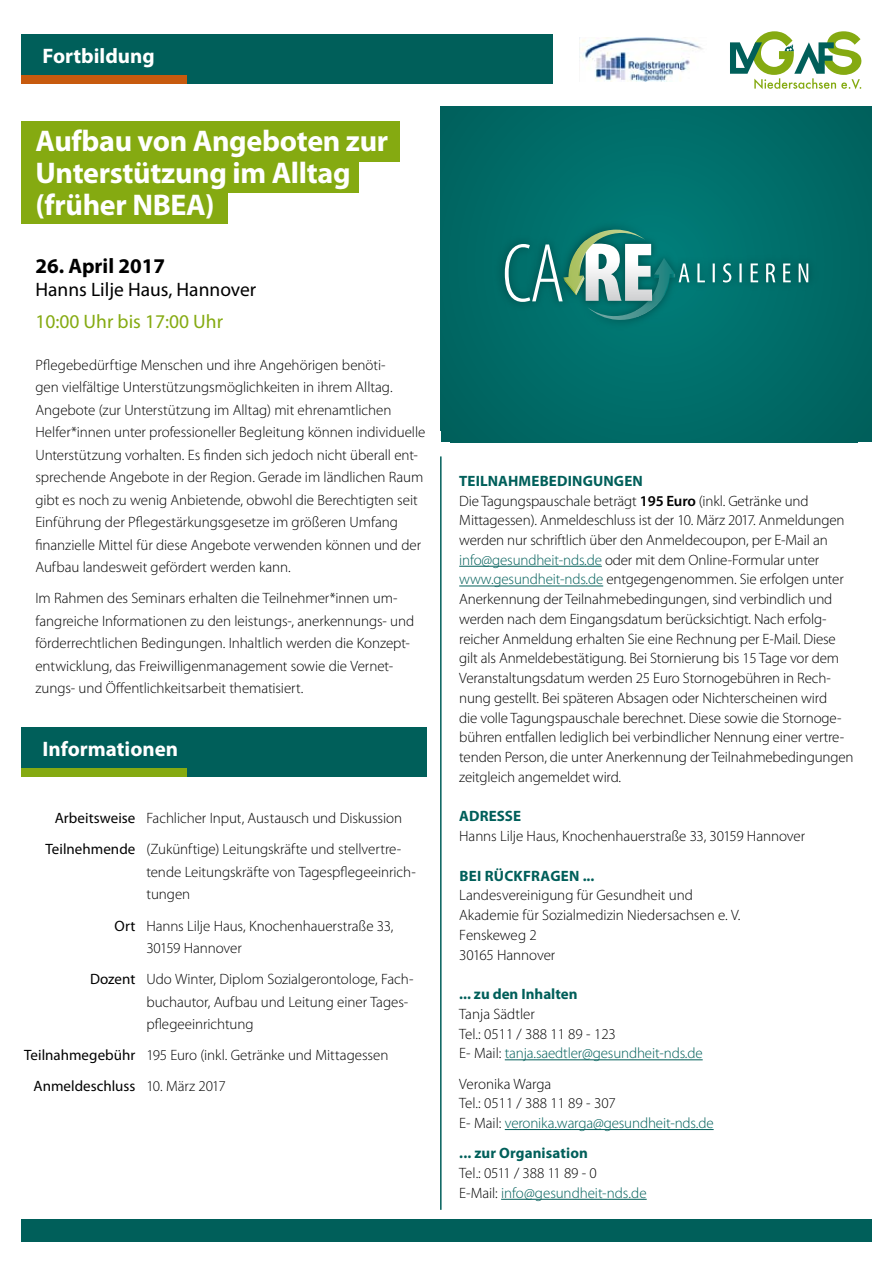
<style>
.page{position:relative;width:893px;height:1263px;background:#fff}
.page>*{position:absolute;margin:0;border:0;box-sizing:border-box;transform-origin:0 0}
.t1{font:700 30px/31.5px "Myriad Pro";letter-spacing:-.01em;color:#fff}
.t2{font:700 21px "Myriad Pro";color:#fff}
.t3{font:700 21px "Myriad Pro";color:#000}
.t4{font:19.5px "Myriad Pro";color:#000}
.t5{font:19.5px "Myriad Pro";color:#85aa11}
.t6{font:300 15px/19.8px "Myriad Pro";letter-spacing:-.005em;color:#000}
.t7{font:15px/31px "Myriad Pro";color:#000;text-align:right}
.t8{font:700 15px "Myriad Pro";letter-spacing:.01em;color:#005f5a}
.s1{font-weight:700;color:#005f5a}
.s2{font-weight:600}
.s3{color:#005f5a}
</style>
<div class="page">
<div style="left:21px;top:187px;width:207px;height:37px;background:#85aa11"></div>
<div style="left:21px;top:34px;width:532px;height:49px;background:#005f5a"></div>
<img style="left:579px;top:37px;width:124px;height:45px">
<div style="left:21px;top:156px;width:338px;height:37px;background:#85aa11"></div>
<div style="left:21px;top:121px;width:379px;height:41px;background:#85aa11"></div>
<svg style="left:730px;top:31px;width:131px;height:58px"></svg>
<hr style="left:440px;top:456px;width:2px;height:754px;background:#005f5a">
<hr style="left:459px;top:566px;width:143px;height:1px;background:#005f5a">
<hr style="left:459px;top:586px;width:144px;height:1px;background:#005f5a">
<hr style="left:505px;top:1059px;width:198px;height:1px;background:#005f5a">
<hr style="left:505px;top:1129px;width:209px;height:1px;background:#005f5a">
<hr style="left:501px;top:1199px;width:146px;height:1px;background:#005f5a">
<div style="left:21px;top:75px;width:166px;height:9px;background:#c75a0e"></div>
<div style="left:21px;top:727px;width:406px;height:50px;background:#005f5a"></div>
<div style="left:21px;top:768px;width:166px;height:9px;background:#85aa11"></div>
<div style="left:21px;top:1219px;width:851px;height:23px;background:#005f5a"></div>
<div style="left:441px;top:106px;width:431px;height:336px;background:#006b67"></div>
<div style="left:495px;top:218px;width:324px;height:113px;background:#00716d"></div>
<svg style="left:505px;top:230px;width:303px;height:90px"></svg>
<h2 class="t2" style="left:43px;top:42px;width:114px">Fortbildung</h2>
<h1 class="t1" style="left:35px;top:125px;width:354px">Aufbau von Angeboten zur<br>Unterstützung im Alltag (früher NBEA)</h1>
<h2 class="t3" style="left:35px;top:252px;width:131px">26. April 2017</h2>
<h3 class="t4" style="left:35px;top:277px;width:222px">Hanns Lilje Haus, Hannover</h3>
<h3 class="t5" style="left:35px;top:310px;width:189px">10:00 Uhr bis 17:00 Uhr</h3>
<p class="t6" style="left:35px;top:353px;width:391px;line-height:22.5px">Pflegebedürftige Menschen und ihre Angehörigen benöti-<br>gen vielfältige Unterstützungsmöglichkeiten in ihrem Alltag.<br>Angebote (zur Unterstützung im Alltag) mit ehrenamtlichen Helfer*innen unter professioneller Begleitung können individuelle Unterstützung vorhalten. Es finden sich jedoch nicht überall ent&shy;sprechende Angebote in der Region. Gerade im ländlichen Raum gibt es noch zu wenig Anbietende, obwohl die Berechtigten seit Einführung der Pflegestärkungsgesetze im größeren Umfang finanzielle Mittel für diese Angebote verwenden können und der Aufbau landesweit gefördert werden kann.</p>
<p class="t6" style="left:35px;top:587px;width:380px;line-height:22.5px">Im Rahmen des Seminars erhalten die Teilnehmer*innen um&shy;fangreiche Informationen zu den leistungs-, anerkennungs- und förderrechtlichen Bedingungen. Inhaltlich werden die Konzept&shy;entwicklung, das Freiwilligenmanagement sowie die Vernet&shy;zungs- und Öffentlichkeitsarbeit thematisiert.</p>
<h2 class="t2" style="left:43px;top:736px;width:137px">Informationen</h2>
<p class="t7" style="left:45px;top:803px;width:91px">Arbeitsweise<br>Teilnehmende</p>
<p class="t7" style="left:115px;top:910px;width:22px">Ort</p>
<p class="t7" style="left:90px;top:963px;width:47px">Dozent</p>
<p class="t7" style="left:24px;top:1039px;width:113px">Teilnahmegebühr<br>Anmeldeschluss</p>
<p class="t6" style="left:146px;top:803px;width:257px;line-height:31px">Fachlicher Input, Austausch und Diskussion (Zukünftige) Leitungskräfte und stellvertre-</p>
<p class="t6" style="left:146px;top:860px;width:271px;line-height:22.5px">tende Leitungskräfte von Tagespflegeeinrich&shy;tungen</p>
<p class="t6" style="left:146px;top:914px;width:249px;line-height:22.5px">Hanns Lilje Haus, Knochenhauerstraße 33,<br>30159 Hannover</p>
<p class="t6" style="left:146px;top:968px;width:269px;line-height:22.5px">Udo Winter, Diplom Sozialgerontologe, Fach&shy;buchautor, Aufbau und Leitung einer Tages&shy;pflegeeinrichtung</p>
<p class="t6" style="left:146px;top:1045px;width:244px">195 Euro (inkl. Getränke und Mittagessen</p>
<p class="t6" style="left:146px;top:1076px;width:81px">10. März 2017</p>
<p class="t6" style="left:459px;top:471px;width:396px"><span class="s1">Teilnahmebedingungen<br></span>Die Tagungspauschale beträgt <span class="s2">195 Euro</span> (inkl. Getränke und Mittagessen). Anmeldeschluss ist der 10. März 2017. Anmeldungen werden nur schriftlich über den Anmeldecoupon, per E-Mail an <span class="s3">info@gesundheit-nds.de</span> oder mit dem Online-Formular unter <span class="s3">www.gesundheit-nds.de</span> entgegengenommen. Sie erfolgen unter Anerkennung der Teilnahmebedingungen, sind verbindlich und werden nach dem Eingangsdatum berücksichtigt. Nach erfolg&shy;reicher Anmeldung erhalten Sie eine Rechnung per E-Mail. Diese gilt als Anmeldebestätigung. Bei Stornierung bis 15 Tage vor dem Veranstaltungsdatum werden 25 Euro Stornogebühren in Rech&shy;nung gestellt. Bei späteren Absagen oder Nichterscheinen wird<br>die volle Tagungspauschale berechnet. Diese sowie die Stornoge&shy;bühren entfallen lediglich bei verbindlicher Nennung einer vertre&shy;tenden Person, die unter Anerkennung der Teilnahmebedingungen zeitgleich angemeldet wird.</p>
<p class="t8" style="left:459px;top:806px;width:63px">Adresse</p>
<p class="t6" style="left:459px;top:826px;width:347px">Hanns Lilje Haus, Knochenhauerstraße 33, 30159 Hannover</p>
<p class="t8" style="left:459px;top:866px;width:137px">Bei Rückfragen ...</p>
<p class="t6" style="left:459px;top:885px;width:283px">Landesvereinigung für Gesundheit und<br>Akademie für Sozialmedizin Niedersachsen e. V.<br>Fenskeweg 2<br>30165 Hannover</p>
<p class="t8" style="left:459px;top:984px;width:120px">... zu den Inhalten</p>
<p class="t6" style="left:459px;top:1004px;width:245px">Tanja Sädtler<br>Tel.: 0511 / 388 11 89 - 123<br>E- Mail: <span class="s3">tanja.saedtler@gesundheit-nds.de</span></p>
<p class="t6" style="left:459px;top:1073px;width:256px">Veronika Warga<br>Tel.: 0511 / 388 11 89 - 307<br>E- Mail: <span class="s3">veronika.warga@gesundheit-nds.de</span></p>
<p class="t8" style="left:459px;top:1143px;width:130px">... zur Organisation</p>
<p class="t6" style="left:459px;top:1163px;width:189px">Tel.: 0511 / 388 11 89 - 0<br>E-Mail: <span class="s3">info@gesundheit-nds.de</span></p>
</div>
